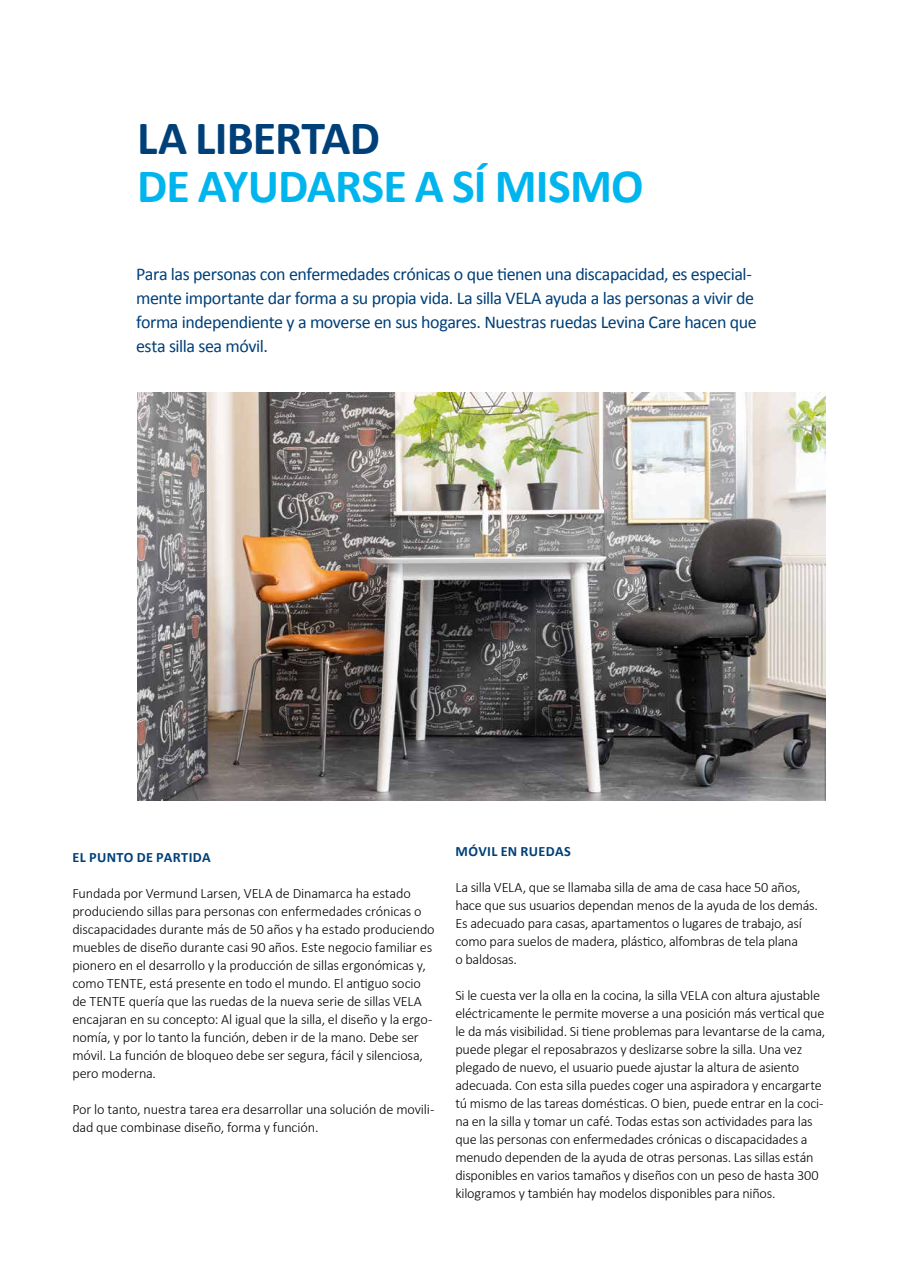
<style>
.page{position:relative;width:898px;height:1263px;background:#fff}
.page>*{position:absolute;margin:0;border:0;box-sizing:border-box;transform-origin:0 0}
.t1{font:700 48px "Calibri";letter-spacing:-.015em;color:#00b5ed}
.t2{font:700 48px "Calibri";letter-spacing:-.02em;color:#004079}
.t3{font:18px/24px "Calibri";letter-spacing:-.025em;color:#004079}
.t4{font:300 14.25px/18px "Calibri";letter-spacing:-.015em;color:#000}
.t5{font:700 14.25px "Calibri";letter-spacing:.025em;color:#004079}
</style>
<div class="page">
<img style="left:137px;top:393px;width:688px;height:408px">
<h1 class="t2" style="left:137px;top:107px;width:244px">LA LIBERTAD</h1>
<h1 class="t1" style="left:137px;top:155px;width:508px">DE AYUDARSE A SÍ MISMO</h1>
<p class="t3" style="left:136px;top:262px;width:622px">Para las personas con enfermedades crónicas o que tienen una discapacidad, es especial&shy;mente importante dar forma a su propia vida. La silla VELA ayuda a las personas a vivir de forma independiente y a moverse en sus hogares. Nuestras ruedas Levina Care hacen que esta silla sea móvil.</p>
<p class="t5" style="left:73px;top:848px;width:139px">EL PUNTO DE PARTIDA</p>
<p class="t4" style="left:72px;top:883px;width:364px">Fundada por Vermund Larsen, VELA de Dinamarca ha estado produciendo sillas para personas con enfermedades crónicas o discapacidades durante más de 50 años y ha estado produciendo muebles de diseño durante casi 90 años. Este negocio familiar es pionero en el desarrollo y la producción de sillas ergonómicas y, como TENTE, está presente en todo el mundo. El antiguo socio de TENTE quería que las ruedas de la nueva serie de sillas VELA encajaran en su concepto: Al igual que la silla, el diseño y la ergo&shy;nomía, y por lo tanto la función, deben ir de la mano. Debe ser móvil. La función de bloqueo debe ser segura, fácil y silenciosa, pero moderna.</p>
<p class="t4" style="left:72px;top:1099px;width:363px">Por lo tanto, nuestra tarea era desarrollar una solución de movili&shy;dad que combinase diseño, forma y función.</p>
<p class="t5" style="left:455px;top:842px;width:117px">MÓVIL EN RUEDAS</p>
<p class="t4" style="left:455px;top:877px;width:364px">La silla VELA, que se llamaba silla de ama de casa hace 50 años, hace que sus usuarios dependan menos de la ayuda de los demás.<br>Es adecuado para casas, apartamentos o lugares de trabajo, así como para suelos de madera, plástico, alfombras de tela plana<br>o baldosas.</p>
<p class="t4" style="left:455px;top:985px;width:371px">Si le cuesta ver la olla en la cocina, la silla VELA con altura ajustable eléctricamente le permite moverse a una posición más vertical que le da más visibilidad. Si tiene problemas para levantarse de la cama, puede plegar el reposabrazos y deslizarse sobre la silla. Una vez plegado de nuevo, el usuario puede ajustar la altura de asiento adecuada. Con esta silla puedes coger una aspiradora y encargarte tú mismo de las tareas domésticas. O bien, puede entrar en la coci&shy;na en la silla y tomar un café. Todas estas son actividades para las que las personas con enfermedades crónicas o discapacidades a menudo dependen de la ayuda de otras personas. Las sillas están disponibles en varios tamaños y diseños con un peso de hasta 300 kilogramos y también hay modelos disponibles para niños.</p>
</div>
